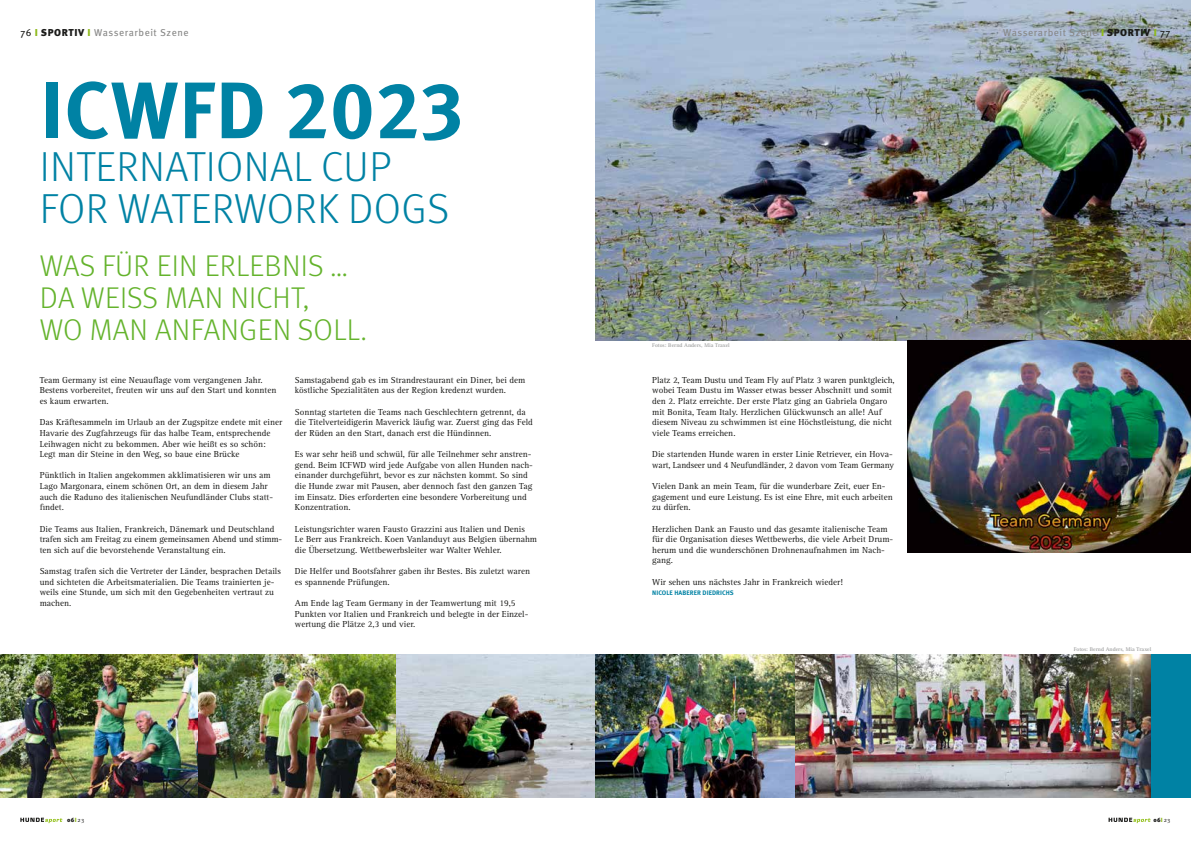
<style>
.page{position:relative;width:1191px;height:842px;background:#fff}
.page>*{position:absolute;margin:0;border:0;box-sizing:border-box;transform-origin:0 0}
.t1{font:700 80px "Meta Pro";letter-spacing:.01em;color:#0082a4}
.t2{font:300 42px/42.5px "Meta Pro";letter-spacing:.01em;color:#0082a4}
.t3{font:300 30px/31.9px "Meta Pro";letter-spacing:.01em;color:#64b32c}
.t4{font:10px "Meta Pro";letter-spacing:.05em;color:#878786}
.t5{font:9px/10.6px "Rotis Serif Pro";color:#1a1a18}
.t6{font:700 6.5px "Meta Pro";letter-spacing:.01em;color:#0082a4}
.t7{font:900 6px "Meta Pro";letter-spacing:.05em;color:#1a1a18}
.t8{font:700 5.5px "Rotis Serif Pro";color:#9c9d9d}
.s1{color:#1a1a18}
.s2{font-weight:900;color:#8fba1c}
.s3{font-weight:900;color:#1a1a18}
.s4{color:#8fba1c}
.s5{font-family:"Meta Pro Norm";font-weight:400}
</style>
<div class="page">
<svg style="left:20px;top:818px;width:42px;height:5px"></svg>
<svg style="left:1108px;top:818px;width:42px;height:5px"></svg>
<img style="left:595px;top:0;width:596px;height:340px">
<img style="left:907px;top:340px;width:284px;height:213px">
<img style="left:0;top:654px;width:1151px;height:143px">
<div style="left:1151px;top:654px;width:40px;height:143px;background:#0082a4"></div>
<p class="t4" style="left:21px;top:25px;width:169px"><span class="s1">76</span> <span class="s2">I</span> <span class="s3">SPORTIV</span> <span class="s2">I</span> Wasserarbeit Szene</p>
<p class="t4" style="left:1003px;top:25px;width:169px">Wasserarbeit Szene <span class="s2">I</span> <span class="s3">SPORTIV</span> <span class="s2">I</span> <span class="s1">77</span></p>
<h1 class="t1" style="left:40px;top:48px;width:425px">ICWFD 2023</h1>
<h2 class="t2" style="left:40px;top:143px;width:411px">INTERNATIONAL CUP<br>FOR WATERWORK DOGS</h2>
<h3 class="t3" style="left:40px;top:249px;width:329px">WAS FÜR EIN ERLEBNIS …<br>DA WEISS MAN NICHT,<br>WO MAN ANFANGEN SOLL.</h3>
<p class="t5" style="left:40px;top:374px;width:238px">Team Germany ist eine Neuauflage vom vergangenen Jahr.<br>Bestens vorbereitet, freuten wir uns auf den Start und konnten es kaum erwarten.</p>
<p class="t5" style="left:40px;top:417px;width:244px">Das Kräftesammeln im Urlaub an der Zugspitze endete mit einer Havarie des Zugfahrzeugs für das halbe Team, entsprechende Leihwagen nicht zu bekommen. Aber wie heißt es so schön:<br>Legt man dir Steine in den Weg, so baue eine Brücke</p>
<p class="t5" style="left:40px;top:470px;width:234px">Pünktlich in Italien angekommen akklimatisieren wir uns am Lago Margonara, einem schönen Ort, an dem in diesem Jahr auch die Raduno des italienischen Neufundländer Clubs statt&shy;findet.</p>
<p class="t5" style="left:40px;top:523px;width:244px">Die Teams aus Italien, Frankreich, Dänemark und Deutschland trafen sich am Freitag zu einem gemeinsamen Abend und stimm&shy;ten sich auf die bevorstehende Veranstaltung ein.</p>
<p class="t5" style="left:40px;top:566px;width:243px">Samstag trafen sich die Vertreter der Länder, besprachen Details und sichteten die Arbeitsmaterialien. Die Teams trainierten je&shy;weils eine Stunde, um sich mit den Gegebenheiten vertraut zu machen.</p>
<p class="t5" style="left:295px;top:374px;width:232px">Samstagabend gab es im Strandrestaurant ein Diner, bei dem köstliche Spezialitäten aus der Region kredenzt wurden.</p>
<p class="t5" style="left:295px;top:406px;width:239px">Sonntag starteten die Teams nach Geschlechtern getrennt, da die Titelverteidigerin Maverick läufig war. Zuerst ging das Feld der Rüden an den Start, danach erst die Hündinnen.</p>
<p class="t5" style="left:295px;top:449px;width:239px">Es war sehr heiß und schwül, für alle Teilnehmer sehr anstren&shy;gend. Beim ICFWD wird jede Aufgabe von allen Hunden nach&shy;einander durchgeführt, bevor es zur nächsten kommt. So sind die Hunde zwar mit Pausen, aber dennoch fast den ganzen Tag im Einsatz. Dies erforderten eine besondere Vorbereitung und Konzentration.</p>
<p class="t5" style="left:295px;top:523px;width:244px">Leistungsrichter waren Fausto Grazzini aus Italien und Denis<br>Le Berr aus Frankreich. Koen Vanlanduyt aus Belgien übernahm die Übersetzung. Wettbewerbsleiter war Walter Wehler.</p>
<p class="t5" style="left:295px;top:566px;width:237px">Die Helfer und Bootsfahrer gaben ihr Bestes. Bis zuletzt waren es spannende Prüfungen.</p>
<p class="t5" style="left:295px;top:598px;width:235px">Am Ende lag Team Germany in der Teamwertung mit 19,5<br>Punkten vor Italien und Frankreich und belegte in der Einzel&shy;wertung die Plätze 2,3 und vier.</p>
<p class="t8" style="left:652px;top:342px;width:79px">Fotos: Bernd Anders, Mia Traxel</p>
<p class="t5" style="left:652px;top:374px;width:244px">Platz 2, Team Dustu und Team Fly auf Platz 3 waren punktgleich, wobei Team Dustu im Wasser etwas besser Abschnitt und somit den 2. Platz erreichte. Der erste Platz ging an Gabriela Ongaro mit Bonita, Team Italy. Herzlichen Glückwunsch an alle! Auf diesem Niveau zu schwimmen ist eine Höchstleistung, die nicht viele Teams erreichen.</p>
<p class="t5" style="left:652px;top:449px;width:243px">Die startenden Hunde waren in erster Linie Retriever, ein Hova&shy;wart, Landseer und 4 Neufundländer, 2 davon vom Team Germany</p>
<p class="t5" style="left:652px;top:481px;width:242px">Vielen Dank an mein Team, für die wunderbare Zeit, euer En&shy;gagement und eure Leistung. Es ist eine Ehre, mit euch arbeiten zu dürfen.</p>
<p class="t5" style="left:652px;top:523px;width:242px">Herzlichen Dank an Fausto und das gesamte italienische Team für die Organisation dieses Wettbewerbs, die viele Arbeit Drum&shy;herum und die wunderschönen Drohnenaufnahmen im Nach&shy;gang.</p>
<p class="t5" style="left:652px;top:576px;width:192px">Wir sehen uns nächstes Jahr in Frankreich wieder!</p>
<p class="t6" style="left:652px;top:588px;width:83px">NICOLE HABERER DIEDRICHS</p>
<p class="t8" style="left:1073px;top:646px;width:79px">Fotos: Bernd Anders, Mia Traxel</p>
<p class="t7" style="left:67px;top:815px;width:19px">06<span class="s4">I</span><span class="s5">23</span></p>
<p class="t7" style="left:1153px;top:815px;width:19px">06<span class="s4">I</span><span class="s5">23</span></p>
</div>
